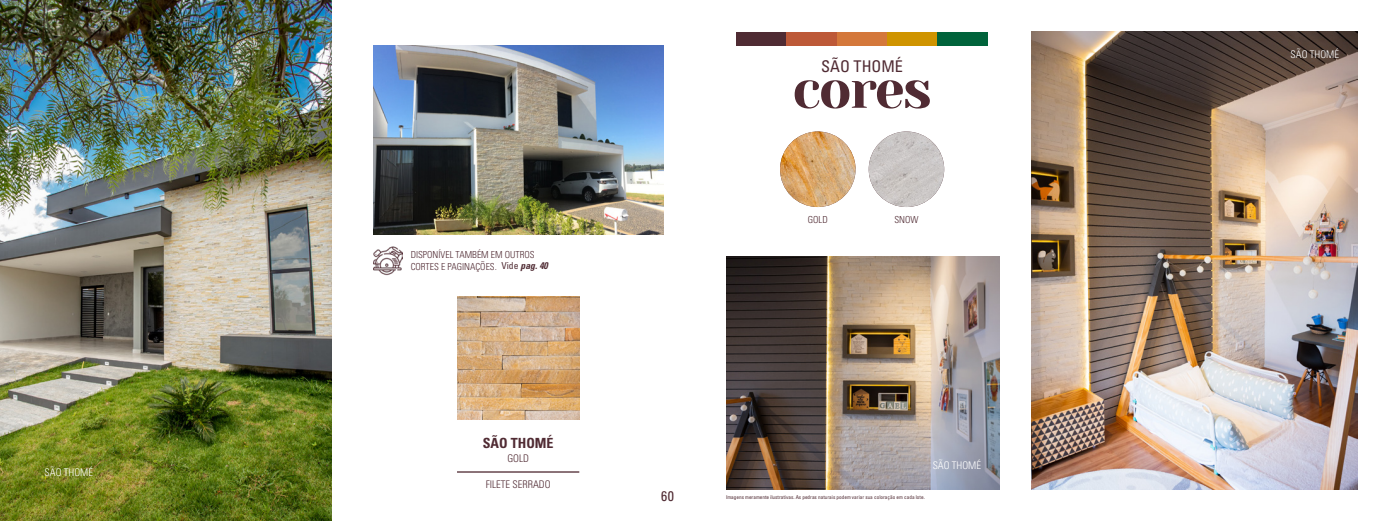
<style>
.page{position:relative;width:1389px;height:521px;background:#fff}
.page>*{position:absolute;margin:0;border:0;box-sizing:border-box;transform-origin:0 0}
.t1{font:53.46px "Yeseva One";letter-spacing:-.035em;color:#502b33}
.t2{font:condensed 16.19px "Univers";color:#502b33}
.t3{font:700 condensed 14px "Univers";color:#502b33}
.t4{font:condensed 14px "Univers";color:#502b33}
.t5{font:300 condensed 10.5px "Univers";color:#fff}
.t6{font:300 condensed 10.5px "Univers";color:#502b33}
.t7{font:300 condensed 9.62px/12.2px "Univers";color:#502b33}
.t8{font:condensed 5.25px "Univers";color:#502b33}
.s1{font-weight:400}
.s2{font-weight:700;font-style:italic}
</style>
<div class="page">
<img style="left:726px;top:256px;width:274px;height:233px">
<img style="left:0;top:0;width:331px;height:521px">
<div style="left:736px;top:32px;width:51px;height:14px;background:#4f2b33"></div>
<div style="left:787px;top:32px;width:50px;height:14px;background:#bd5938"></div>
<div style="left:837px;top:32px;width:50px;height:14px;background:#d4783b"></div>
<div style="left:887px;top:32px;width:51px;height:14px;background:#cf9400"></div>
<div style="left:938px;top:32px;width:50px;height:14px;background:#00633b"></div>
<img style="left:1031px;top:32px;width:326px;height:457px">
<img style="left:374px;top:246px;width:29px;height:29px">
<img style="left:780px;top:131px;width:76px;height:76px;border-radius:38px">
<img style="left:869px;top:131px;width:75px;height:76px;border-radius:38px">
<img style="left:373px;top:46px;width:290px;height:189px">
<img style="left:457px;top:297px;width:122px;height:122px">
<hr style="left:457px;top:471px;width:122px;height:2px;background:#502b33">
<h3 class="t5" style="left:45px;top:466px;width:50px">SÃO THOMÉ</h3>
<h3 class="t7" style="left:411px;top:248px;width:139px">DISPONÍVEL TAMBÉM EM OUTROS<br>CORTES E PAGINAÇÕES. <span class="s1">Vide</span> <span class="s2">pag. 40</span></h3>
<h3 class="t3" style="left:483px;top:434px;width:72px">SÃO THOMÉ</h3>
<h3 class="t6" style="left:507px;top:452px;width:23px">GOLD</h3>
<h3 class="t6" style="left:486px;top:478px;width:66px">FILETE SERRADO</h3>
<h2 class="t2" style="left:821px;top:56px;width:83px">SÃO THOMÉ</h2>
<h1 class="t1" style="left:793px;top:50px;width:141px">cores</h1>
<h3 class="t7" style="left:808px;top:214px;width:21px">GOLD</h3>
<h3 class="t7" style="left:894px;top:214px;width:26px">SNOW</h3>
<h3 class="t4" style="left:661px;top:487px;width:14px">60</h3>
<h3 class="t5" style="left:933px;top:458px;width:50px">SÃO THOMÉ</h3>
<p class="t8" style="left:726px;top:494px;width:200px">Imagens meramente ilustrativas. As pedras naturais podem variar sua coloração em cada lote.</p>
<h3 class="t5" style="left:1291px;top:48px;width:50px">SÃO THOMÉ</h3>
</div>
